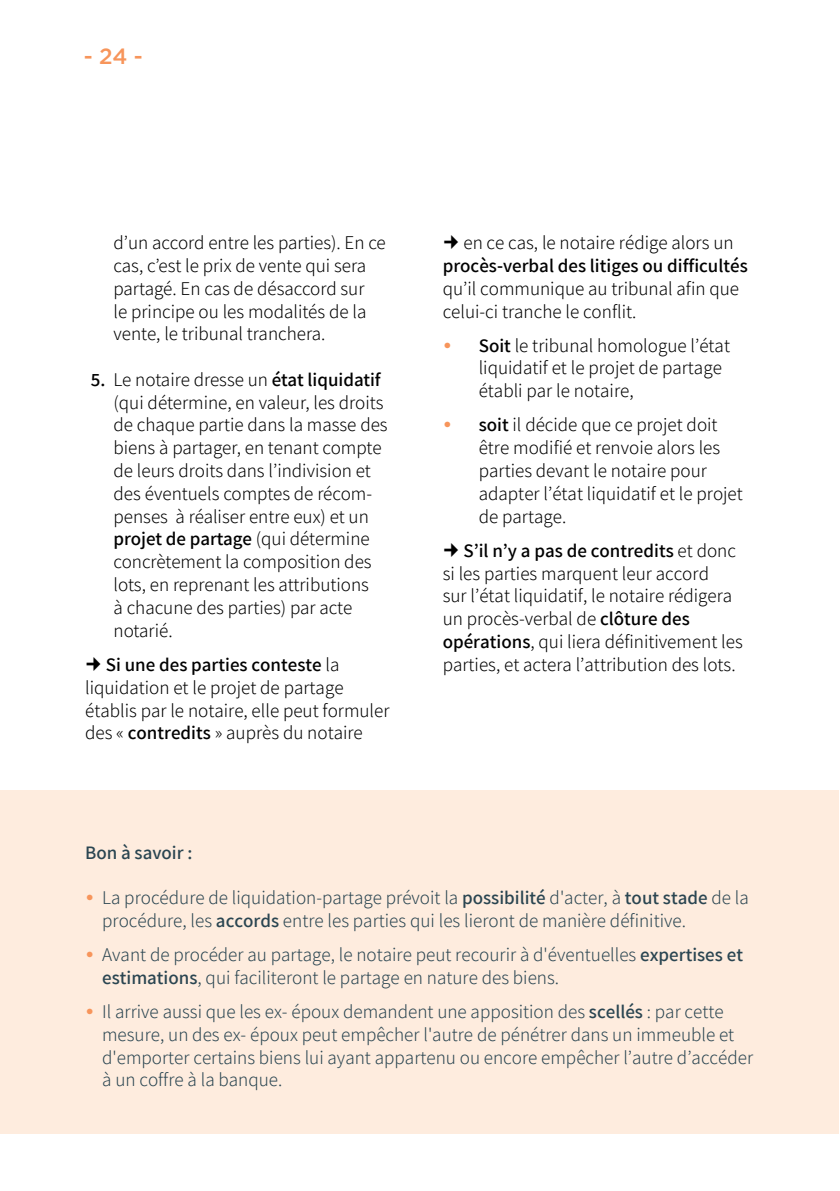
<style>
.page{position:relative;width:840px;height:1191px;background:#fff}
.page>*{position:absolute;margin:0;border:0;box-sizing:border-box;transform-origin:0 0}
.t1{font:500 22px "Gotham";color:#f7955b}
.t2{font:300 19px/22.8px "Assistant";color:#000}
.t3{font:300 19px/22.8px "Assistant";color:#2a4551}
.t4{font:600 19px "Assistant";color:#000}
.t5{font:600 19px "Assistant";color:#2a4551}
.s1{font-weight:600}
.s2{font-family:"Gotham";font-weight:700;font-size:18.6px;color:#f7955b}
</style>
<div class="page">
<div style="left:0;top:790px;width:838px;height:344px;background:#feecde"></div>
<p class="t1" style="left:84px;top:42px;width:61px">- 24 -</p>
<p class="t2" style="left:113px;top:230px;width:274px">d’un accord entre les parties). En ce cas, c’est le prix de vente qui sera partagé. En cas de désaccord sur<br>le principe ou les modalités de la vente, le tribunal tranchera.</p>
<p class="t2" style="left:113px;top:367px;width:275px;text-indent:-23px"><span class="s1">5.</span> Le notaire dresse un <span class="s1">état liquidatif </span>(qui détermine, en valeur, les droits de chaque partie dans la masse des biens à partager, en tenant compte de leurs droits dans l’indivision et des éventuels comptes de récom&shy;penses à réaliser entre eux) et un <span class="s1">projet de partage</span> (qui détermine concrètement la composition des lots, en reprenant les attributions<br>à chacune des parties) par acte notarié.</p>
<p class="t2" style="left:85px;top:652px;width:306px;text-indent:21px"><span class="s1">Si une des parties conteste</span> la liquidation et le projet de partage établis par le notaire, elle peut formuler des « <span class="s1">contredits</span> » auprès du notaire</p>
<p class="t2" style="left:463px;top:230px;width:271px">en ce cas, le notaire rédige alors un</p>
<p class="t4" style="left:442px;top:252px;width:306px">procès-verbal des litiges ou difficultés</p>
<p class="t2" style="left:442px;top:276px;width:298px">qu’il communique au tribunal afin que celui-ci tranche le conflit.</p>
<p class="t2" style="left:478px;top:333px;width:253px;text-indent:-36px"><span class="s2">•</span> <span class="s1">Soit</span> le tribunal homologue l’état liquidatif et le projet de partage établi par le notaire,</p>
<p class="t2" style="left:478px;top:413px;width:265px;text-indent:-36px"><span class="s2">•</span> <span class="s1">soit</span> il décide que ce projet doit être modifié et renvoie alors les parties devant le notaire pour adapter l’état liquidatif et le projet de partage.</p>
<p class="t2" style="left:442px;top:538px;width:301px;text-indent:21px"><span class="s1">S’il n’y a pas de contredits</span> et donc si les parties marquent leur accord<br>sur l’état liquidatif, le notaire rédigera un procès-verbal de <span class="s1">clôture des opérations</span>, qui liera définitivement les parties, et actera l’attribution des lots.</p>
<p class="t5" style="left:85px;top:839px;width:109px">Bon à savoir :</p>
<p class="t3" style="left:102px;top:885px;width:647px;text-indent:-17px"><span class="s2">•</span> La procédure de liquidation-partage prévoit la <span class="s1">possibilité</span> d'acter, à <span class="s1">tout stade</span> de la procédure, les <span class="s1">accords</span> entre les parties qui les lieront de manière définitive.</p>
<p class="t3" style="left:102px;top:942px;width:642px;text-indent:-17px"><span class="s2">•</span> Avant de procéder au partage, le notaire peut recourir à d'éventuelles <span class="s1">expertises et estimations</span>, qui faciliteront le partage en nature des biens.</p>
<p class="t3" style="left:102px;top:999px;width:652px;text-indent:-17px"><span class="s2">•</span> Il arrive aussi que les ex- époux demandent une apposition des <span class="s1">scellés</span> : par cette mesure, un des ex- époux peut empêcher l'autre de pénétrer dans un immeuble et d'emporter certains biens lui ayant appartenu ou encore empêcher l’autre d’accéder à un coffre à la banque.</p>
</div>
